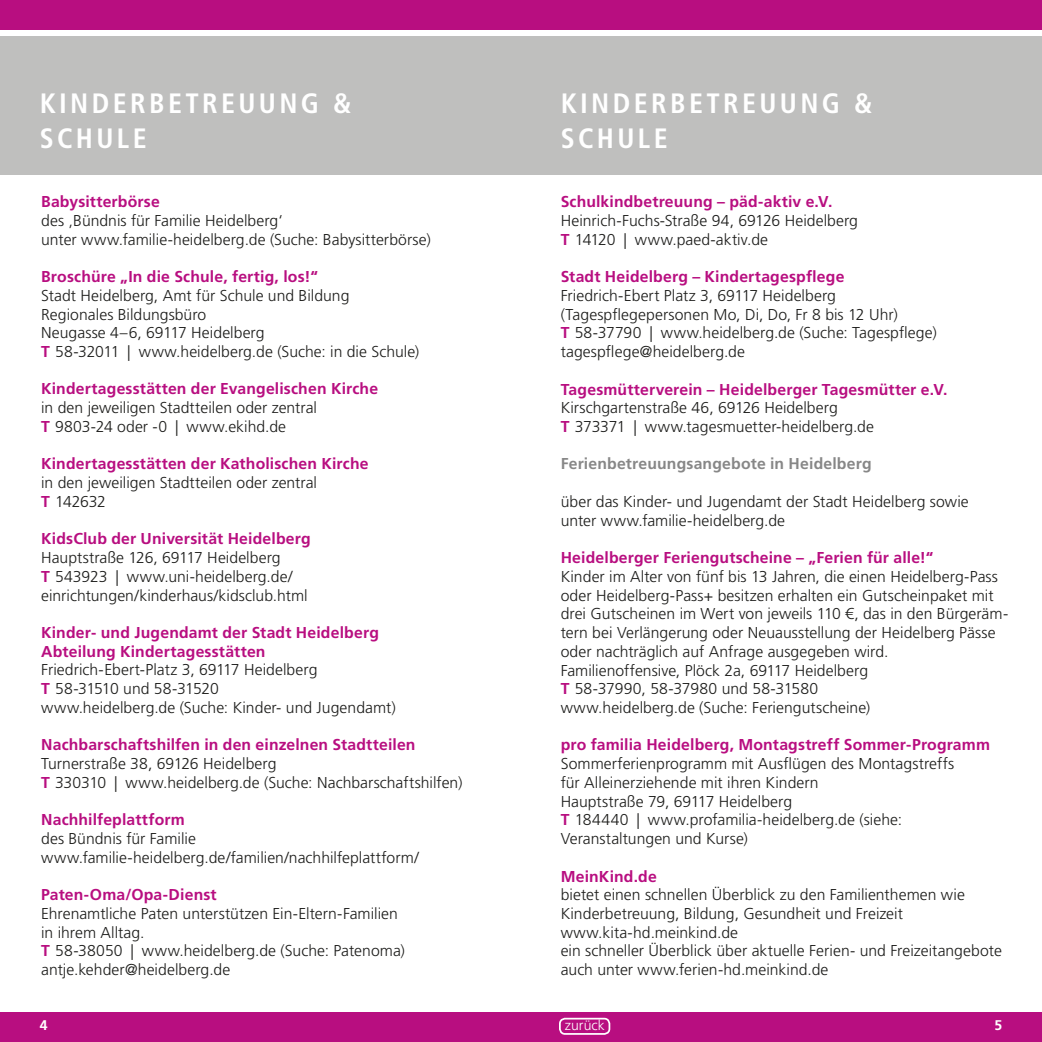
<style>
.page{position:relative;width:1042px;height:1042px;background:#fff}
.page>*{position:absolute;margin:0;border:0;box-sizing:border-box;transform-origin:0 0}
.t1{font:700 condensed 28px/35px "Frutiger";letter-spacing:.12em;color:#fff}
.t2{font:300 15.75px/18.7px "Frutiger";letter-spacing:.005em;color:#1d1d1b}
.t3{font:700 15.75px/18.7px "Frutiger";letter-spacing:.01em;color:#b80e80}
.t4{font:700 15.75px "Frutiger";letter-spacing:.01em;color:#878787}
.t5{font:300 14px "Frutiger";letter-spacing:.005em;color:#fff}
.t6{font:700 14px "Frutiger";color:#fff}
.s1{font-weight:700;color:#b80e80}
</style>
<div class="page">
<div style="left:505px;top:0;width:537px;height:30px;background:#b80e80"></div>
<div style="left:497px;top:1012px;width:545px;height:30px;background:#b80e80"></div>
<div style="left:505px;top:36px;width:537px;height:139px;background:#bfbfbe"></div>
<div style="left:0;top:0;width:537px;height:30px;background:#b80e80"></div>
<div style="left:0;top:1012px;width:542px;height:30px;background:#b80e80"></div>
<div style="left:0;top:36px;width:540px;height:139px;background:#bfbfbe"></div>
<div style="left:559px;top:1018px;width:51px;height:17px;border:2px solid #fff;border-radius:5px"></div>
<h1 class="t1" style="left:40px;top:86px;width:313px">KINDERBETREUUNG &amp;<br>SCHULE</h1>
<h1 class="t1" style="left:561px;top:86px;width:313px">KINDERBETREUUNG &amp;<br>SCHULE</h1>
<p class="t3" style="left:41px;top:192px;width:120px">Babysitterbörse</p>
<p class="t2" style="left:41px;top:211px;width:391px">des ‚Bündnis für Familie Heidelberg‘<br>unter www.familie-heidelberg.de (Suche: Babysitterbörse)</p>
<p class="t3" style="left:41px;top:267px;width:278px">Broschüre „In die Schule, fertig, los!“</p>
<p class="t2" style="left:41px;top:286px;width:380px">Stadt Heidelberg, Amt für Schule und Bildung Regionales Bildungsbüro<br>Neugasse 4–6, 69117 Heidelberg<br><span class="s1">T</span> 58-32011 | www.heidelberg.de (Suche: in die Schule)</p>
<p class="t3" style="left:41px;top:380px;width:338px">Kindertagesstätten der Evangelischen Kirche</p>
<p class="t2" style="left:41px;top:399px;width:277px">in den jeweiligen Stadtteilen oder zentral<br><span class="s1">T</span> 9803-24 oder -0 | www.ekihd.de</p>
<p class="t3" style="left:41px;top:455px;width:329px">Kindertagesstätten der Katholischen Kirche</p>
<p class="t2" style="left:41px;top:473px;width:277px">in den jeweiligen Stadtteilen oder zentral<br><span class="s1">T</span> 142632</p>
<p class="t3" style="left:41px;top:529px;width:271px">KidsClub der Universität Heidelberg</p>
<p class="t2" style="left:41px;top:548px;width:268px">Hauptstraße 126, 69117 Heidelberg<br><span class="s1">T</span> 543923 | www.uni-heidelberg.de/ einrichtungen/kinderhaus/kidsclub.html</p>
<p class="t3" style="left:41px;top:623px;width:339px">Kinder- und Jugendamt der Stadt Heidelberg<br>Abteilung Kindertagesstätten</p>
<p class="t2" style="left:41px;top:661px;width:356px">Friedrich-Ebert-Platz 3, 69117 Heidelberg<br><span class="s1">T</span> 58-31510 und 58-31520<br>www.heidelberg.de (Suche: Kinder- und Jugendamt)</p>
<p class="t3" style="left:41px;top:735px;width:376px">Nachbarschaftshilfen in den einzelnen Stadtteilen</p>
<p class="t2" style="left:41px;top:754px;width:423px">Turnerstraße 38, 69126 Heidelberg<br><span class="s1">T</span> 330310 | www.heidelberg.de (Suche: Nachbarschaftshilfen)</p>
<p class="t3" style="left:41px;top:810px;width:145px">Nachhilfeplattform</p>
<p class="t2" style="left:41px;top:829px;width:379px">des Bündnis für Familie www.familie-heidelberg.de/familien/nachhilfeplattform/</p>
<p class="t3" style="left:41px;top:885px;width:177px">Paten-Oma/Opa-Dienst</p>
<p class="t2" style="left:41px;top:904px;width:365px">Ehrenamtliche Paten unterstützen Ein-Eltern-Familien in ihrem Alltag.<br><span class="s1">T</span> 58-38050 | www.heidelberg.de (Suche: Patenoma) antje.kehder@heidelberg.de</p>
<p class="t3" style="left:561px;top:192px;width:273px">Schulkindbetreuung – päd-aktiv e.V.</p>
<p class="t2" style="left:561px;top:211px;width:299px">Heinrich-Fuchs-Straße 94, 69126 Heidelberg<br><span class="s1">T</span> 14120 | www.paed-aktiv.de</p>
<p class="t3" style="left:561px;top:267px;width:285px">Stadt Heidelberg – Kindertagespflege</p>
<p class="t2" style="left:561px;top:286px;width:377px">Friedrich-Ebert Platz 3, 69117 Heidelberg (Tagespflegepersonen Mo, Di, Do, Fr 8 bis 12 Uhr)<br><span class="s1">T</span> 58-37790 | www.heidelberg.de (Suche: Tagespflege) tagespflege@heidelberg.de</p>
<p class="t3" style="left:561px;top:380px;width:388px">Tagesmütterverein – Heidelberger Tagesmütter e.V.</p>
<p class="t2" style="left:561px;top:399px;width:315px">Kirschgartenstraße 46, 69126 Heidelberg<br><span class="s1">T</span> 373371 | www.tagesmuetter-heidelberg.de</p>
<p class="t4" style="left:561px;top:455px;width:312px">Ferienbetreuungsangebote in Heidelberg</p>
<p class="t2" style="left:561px;top:492px;width:410px">über das Kinder- und Jugendamt der Stadt Heidelberg sowie unter www.familie-heidelberg.de</p>
<p class="t3" style="left:561px;top:548px;width:374px">Heidelberger Feriengutscheine – „Ferien für alle!“</p>
<p class="t2" style="left:561px;top:567px;width:449px">Kinder im Alter von fünf bis 13 Jahren, die einen Heidelberg-Pass oder Heidelberg-Pass+ besitzen erhalten ein Gutscheinpaket mit drei Gutscheinen im Wert von jeweils 110 €, das in den Bürgeräm&shy;tern bei Verlängerung oder Neuausstellung der Heidelberg Pässe oder nachträglich auf Anfrage ausgegeben wird.<br>Familienoffensive, Plöck 2a, 69117 Heidelberg<br><span class="s1">T</span> 58-37990, 58-37980 und 58-31580<br>www.heidelberg.de (Suche: Feriengutscheine)</p>
<p class="t3" style="left:561px;top:735px;width:431px">pro familia Heidelberg, Montagstreff Sommer-Programm</p>
<p class="t2" style="left:561px;top:754px;width:395px">Sommerferienprogramm mit Ausflügen des Montagstreffs für Alleinerziehende mit ihren Kindern<br>Hauptstraße 79, 69117 Heidelberg<br><span class="s1">T</span> 184440 | www.profamilia-heidelberg.de (siehe:<br>Veranstaltungen und Kurse)</p>
<p class="t3" style="left:561px;top:867px;width:98px">MeinKind.de</p>
<p class="t2" style="left:561px;top:885px;width:443px">bietet einen schnellen Überblick zu den Familienthemen wie Kinderbetreuung, Bildung, Gesundheit und Freizeit www.kita-hd.meinkind.de<br>ein schneller Überblick über aktuelle Ferien- und Freizeitangebote auch unter www.ferien-hd.meinkind.de</p>
<p class="t6" style="left:40px;top:1016px;width:9px">4</p>
<p class="t5" style="left:565px;top:1017px;width:42px">zurück</p>
<p class="t6" style="left:994px;top:1016px;width:9px">5</p>
</div>
